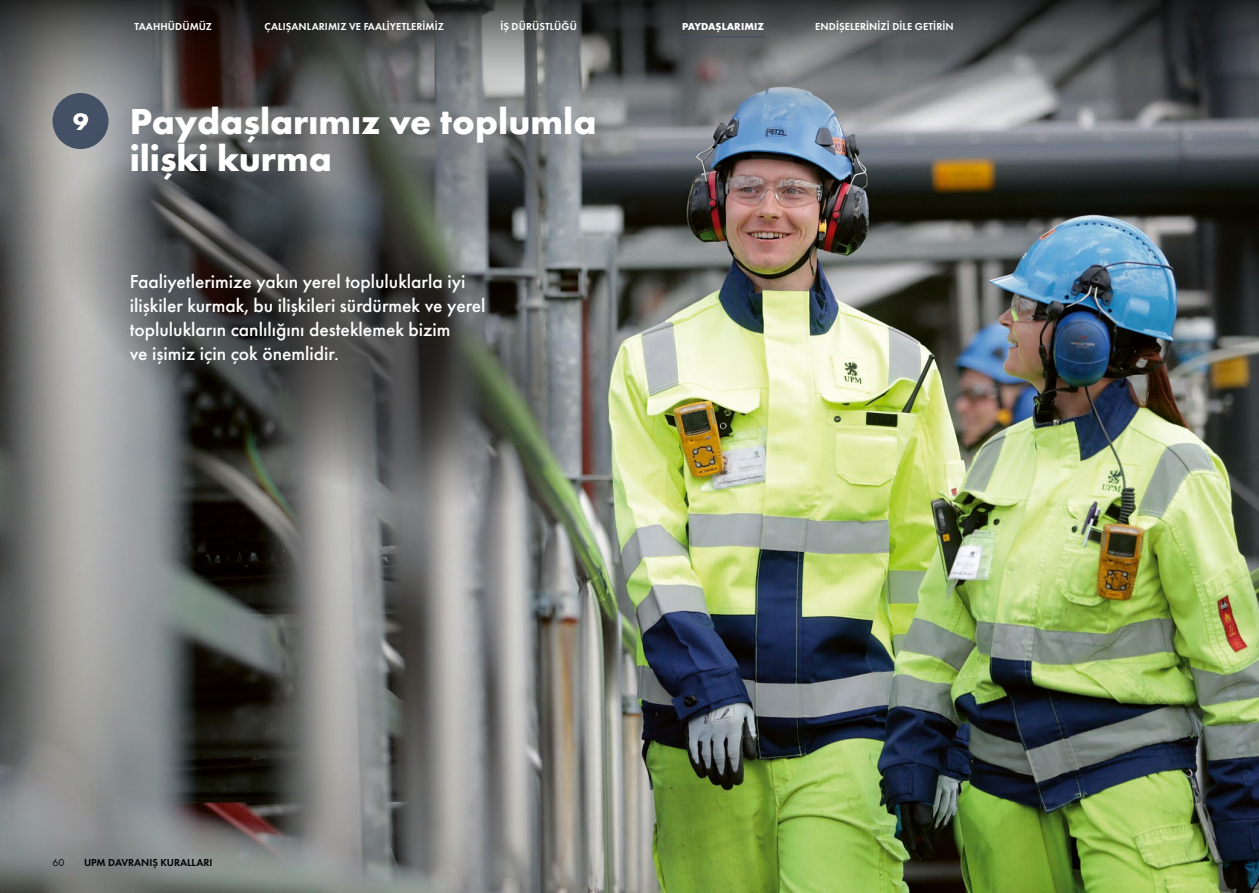
<style>
.page{position:relative;width:1259px;height:893px;background:#fff}
.page>*{position:absolute;margin:0;border:0;box-sizing:border-box;transform-origin:0 0}
.t1{font:700 37.5px/37.5px "Futura PT";color:#fff}
.t2{font:700 24.75px "Futura PT";color:#fff}
.t3{font:500 19.5px/24px "Futura PT";color:#fff}
.t4{font:600 10.5px "Futura PT";letter-spacing:.01em;color:#fff}
.t5{font:600 10.5px "Futura PT";color:#000}
.t6{font:700 10.5px "Futura PT";letter-spacing:.01em;color:#fff}
.t7{font:10.5px "Futura PT";color:#000}
</style>
<div class="page">
<img style="left:0;top:145px;width:1259px;height:748px">
<svg style="left:25px;top:145px;width:599px;height:385px;background:#6b6d6a"></svg>
<svg style="left:0;top:0;width:1259px;height:145px;background:#5d6062"></svg>
<div style="left:53px;top:93px;width:56px;height:56px;background:#435065;border-radius:50%"></div>
<svg style="left:85px;top:66px;width:564px;height:177px;background:#636667"></svg>
<hr style="left:682px;top:36px;width:82px;height:2px;background:#435065">
<p class="t2" style="left:73px;top:106px;width:16px">9</p>
<p class="t4" style="left:134px;top:20px;width:79px">TAAHHÜDÜMÜZ</p>
<p class="t4" style="left:265px;top:20px;width:181px">ÇALIŞANLARIMIZ VE FAALİYETLERİMİZ</p>
<p class="t4" style="left:500px;top:20px;width:78px">İŞ DÜRÜSTLÜĞÜ</p>
<p class="t6" style="left:682px;top:20px;width:84px">PAYDAŞLARIMIZ</p>
<p class="t4" style="left:815px;top:20px;width:140px">ENDİŞELERİNİZİ DİLE GETİRİN</p>
<h1 class="t1" style="left:130px;top:101px;width:468px">Paydaşlarımız ve toplumla ilişki kurma</h1>
<p class="t3" style="left:130px;top:270px;width:357px">Faaliyetlerimize yakın yerel topluluklarla iyi ilişkiler kurmak, bu ilişkileri sürdürmek ve yerel toplulukların canlılığını desteklemek bizim<br>ve işimiz için çok önemlidir.</p>
<p class="t7" style="left:53px;top:856px;width:13px">60</p>
<p class="t5" style="left:84px;top:856px;width:130px">UPM DAVRANIŞ KURALLARI</p>
</div>
